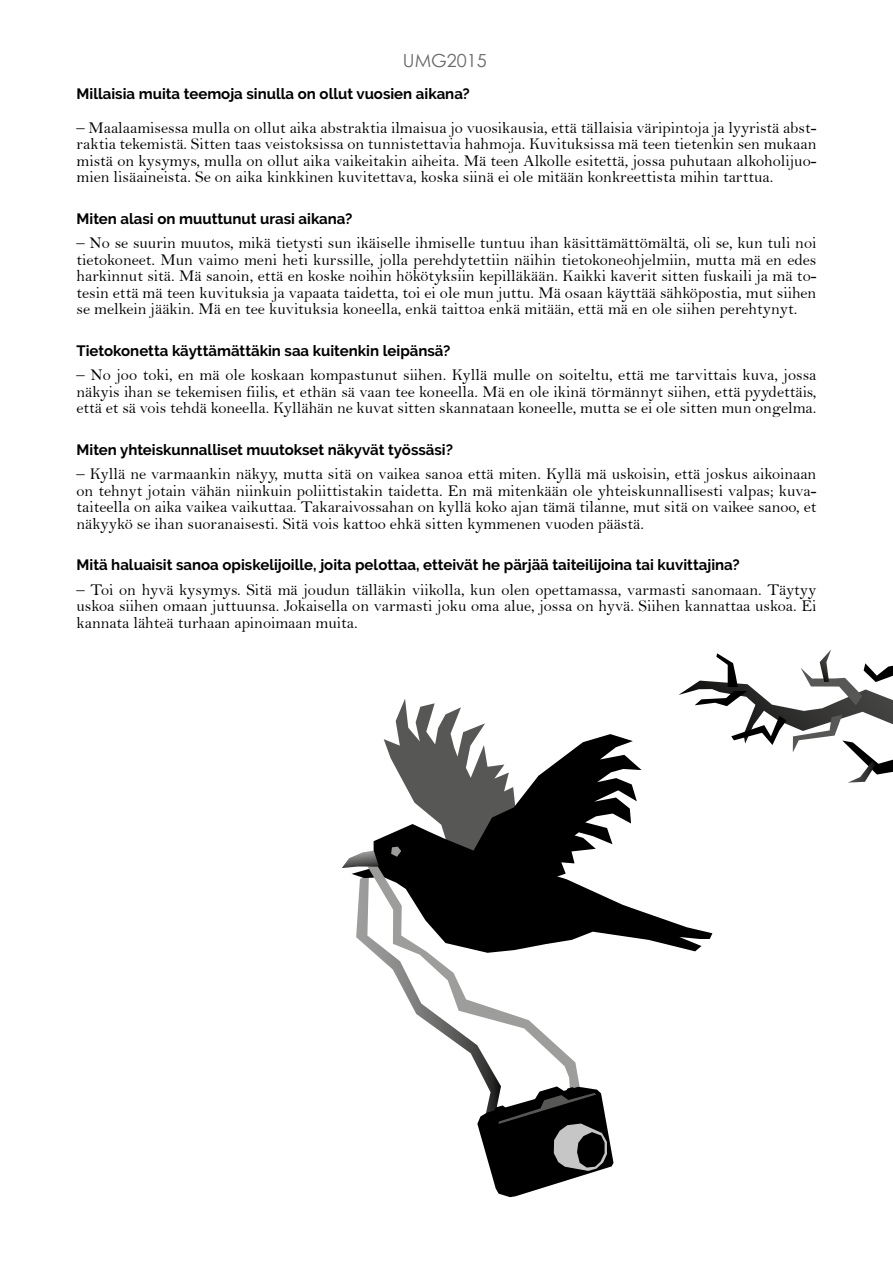
<style>
.page{position:relative;width:893px;height:1263px;background:#fff}
.page>*{position:absolute;margin:0;border:0;box-sizing:border-box;transform-origin:0 0}
.t1{font:18px "Century Gothic";color:#686868}
.t2{font:16.5px/16.5px "Bell";color:#000;text-align:justify}
.t3{font:700 15px "Raleway";color:#000}
</style>
<div class="page">
<svg style="left:679px;top:649px;width:214px;height:134px"></svg>
<svg style="left:642px;top:911px;width:70px;height:41px"></svg>
<svg style="left:342px;top:699px;width:300px;height:498px"></svg>
<p class="t1" style="left:403px;top:49px;width:85px">UMG2015</p>
<p class="t3" style="left:77px;top:85px;width:395px">Millaisia muita teemoja sinulla on ollut vuosien aikana?</p>
<p class="t2" style="left:77px;top:119px;width:741px">– Maalaamisessa mulla on ollut aika abstraktia ilmaisua jo vuosikausia, että tällaisia väripintoja ja lyyristä abst&shy;raktia tekemistä. Sitten taas veistoksissa on tunnistettavia hahmoja. Kuvituksissa mä teen tietenkin sen mukaan mistä on kysymys, mulla on ollut aika vaikeitakin aiheita. Mä teen Alkolle esitettä, jossa puhutaan alkoholijuo&shy;mien lisäaineista. Se on aika kinkkinen kuvitettava, koska siinä ei ole mitään konkreettista mihin tarttua.</p>
<p class="t3" style="left:77px;top:210px;width:278px">Miten alasi on muuttunut urasi aikana?</p>
<p class="t2" style="left:77px;top:235px;width:741px">– No se suurin muutos, mikä tietysti sun ikäiselle ihmiselle tuntuu ihan käsittämättömältä, oli se, kun tuli noi tietokoneet. Mun vaimo meni heti kurssille, jolla perehdytettiin näihin tietokoneohjelmiin, mutta mä en edes harkinnut sitä. Mä sanoin, että en koske noihin hökötyksiin kepilläkään. Kaikki kaverit sitten fuskaili ja mä to&shy;tesin että mä teen kuvituksia ja vapaata taidetta, toi ei ole mun juttu. Mä osaan käyttää sähköpostia, mut siihen se melkein jääkin. Mä en tee kuvituksia koneella, enkä taittoa enkä mitään, että mä en ole siihen perehtynyt.</p>
<p class="t3" style="left:77px;top:342px;width:376px">Tietokonetta käyttämättäkin saa kuitenkin leipänsä?</p>
<p class="t2" style="left:77px;top:367px;width:741px">– No joo toki, en mä ole koskaan kompastunut siihen. Kyllä mulle on soiteltu, että me tarvittais kuva, jossa näkyis ihan se tekemisen fiilis, et ethän sä vaan tee koneella. Mä en ole ikinä törmännyt siihen, että pyydettäis, että et sä vois tehdä koneella. Kyllähän ne kuvat sitten skannataan koneelle, mutta se ei ole sitten mun ongelma.</p>
<p class="t3" style="left:77px;top:441px;width:378px">Miten yhteiskunnalliset muutokset näkyvät työssäsi?</p>
<p class="t2" style="left:77px;top:466px;width:741px">– Kyllä ne varmaankin näkyy, mutta sitä on vaikea sanoa että miten. Kyllä mä uskoisin, että joskus aikoinaan on tehnyt jotain vähän niinkuin poliittistakin taidetta. En mä mitenkään ole yhteiskunnallisesti valpas; kuva&shy;taiteella on aika vaikea vaikuttaa. Takaraivossahan on kyllä koko ajan tämä tilanne, mut sitä on vaikee sanoo, et näkyykö se ihan suoranaisesti. Sitä vois kattoo ehkä sitten kymmenen vuoden päästä.</p>
<p class="t3" style="left:77px;top:556px;width:665px">Mitä haluaisit sanoa opiskelijoille, joita pelottaa, etteivät he pärjää taiteilijoina tai kuvittajina?</p>
<p class="t2" style="left:77px;top:581px;width:741px">– Toi on hyvä kysymys. Sitä mä joudun tälläkin viikolla, kun olen opettamassa, varmasti sanomaan. Täytyy uskoa siihen omaan juttuunsa. Jokaisella on varmasti joku oma alue, jossa on hyvä. Siihen kannattaa uskoa. Ei kannata lähteä turhaan apinoimaan muita.</p>
</div>
